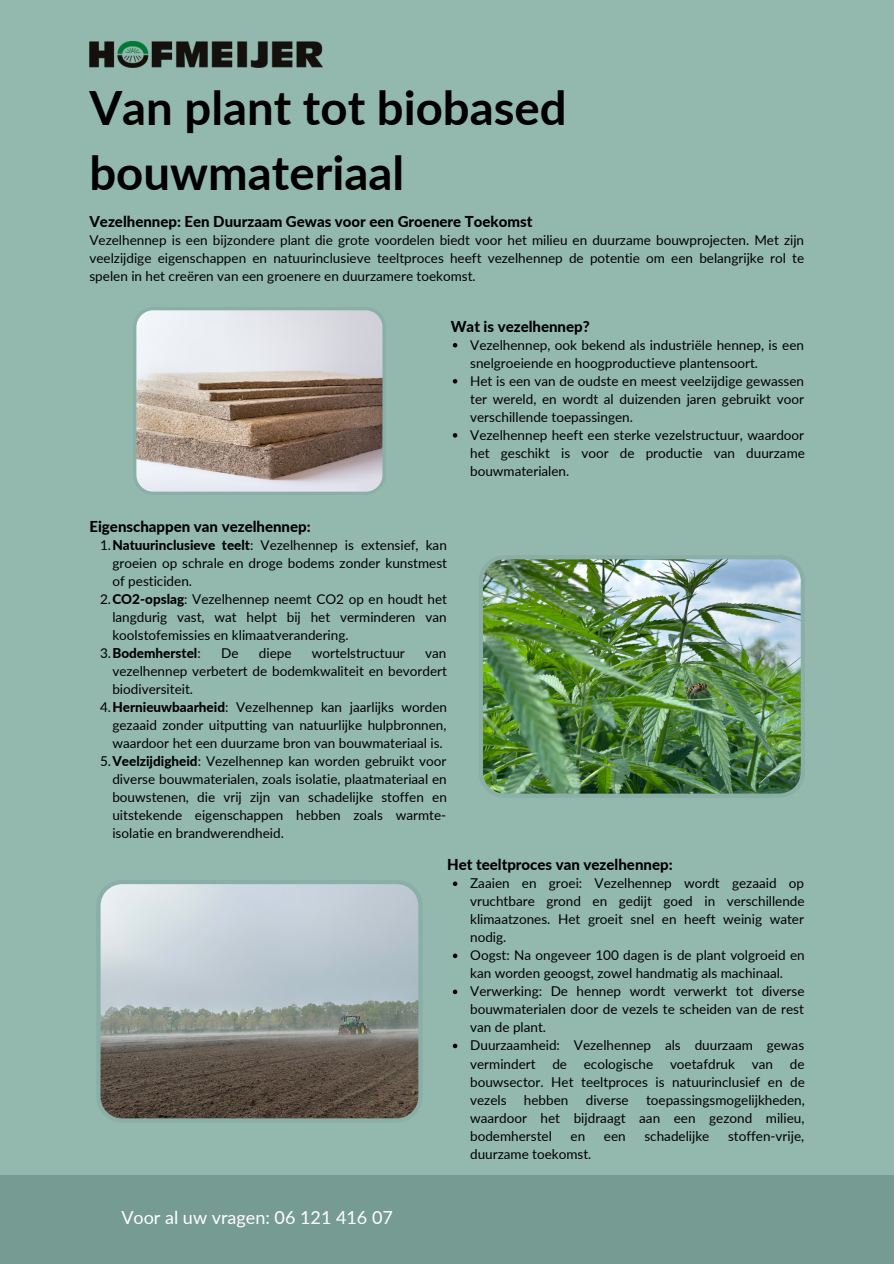
<style>
.page{position:relative;width:894px;height:1264px;background:#fff}
.page>*{position:absolute;margin:0;border:0;box-sizing:border-box;transform-origin:0 0}
.t1{font:700 47.25px/65.2px "Lato";color:#000}
.t2{font:18px "Lato";color:#fff}
.t3{font:800 15px "Lato";color:#000}
.t4{font:13.5px/18px "Lato";color:#000;text-align:justify}
.t5{font:800 13.5px "Lato";color:#000}
.s1{font-weight:800}
.s2{font-weight:400}
</style>
<div class="page">
<div style="left:0;top:0;width:893px;height:1263px;background:#93b8ad"></div>
<svg style="left:136px;top:310px;width:247px;height:182px;background:#b9afa9"></svg>
<img style="left:482px;top:559px;width:319px;height:235px">
<svg style="left:100px;top:884px;width:319px;height:235px;background:#989c9b"></svg>
<img style="left:89px;top:41px;width:233px;height:26px">
<div style="left:0;top:1175px;width:893px;height:88px;background:#769b93"></div>
<svg style="left:452px;top:343px;width:5px;height:4px"></svg>
<svg style="left:452px;top:379px;width:5px;height:4px"></svg>
<svg style="left:452px;top:433px;width:5px;height:4px"></svg>
<svg style="left:452px;top:881px;width:5px;height:5px"></svg>
<svg style="left:452px;top:953px;width:5px;height:5px"></svg>
<svg style="left:452px;top:989px;width:5px;height:5px"></svg>
<svg style="left:452px;top:1043px;width:5px;height:5px"></svg>
<p class="t1" style="left:89px;top:74px;width:478px">Van plant tot biobased bouwmateriaal</p>
<p class="t3" style="left:89px;top:212px;width:444px">Vezelhennep: Een Duurzaam Gewas voor een Groenere Toekomst</p>
<p class="t4" style="left:89px;top:230px;width:716px">Vezelhennep is een bijzondere plant die grote voordelen biedt voor het milieu en duurzame bouwprojecten. Met zijn veelzijdige eigenschappen en natuurinclusieve teeltproces heeft vezelhennep de potentie om een belangrijke rol te spelen in het creëren van een groenere en duurzamere toekomst.</p>
<p class="t3" style="left:450px;top:317px;width:140px">Wat is vezelhennep?</p>
<p class="t3" style="left:89px;top:517px;width:223px">Eigenschappen van vezelhennep:</p>
<p class="t4" style="left:112px;top:535px;width:336px;text-indent:-12px">1.<span class="s1">Natuurinclusieve teelt</span>: Vezelhennep is extensief, kan groeien op schrale en droge bodems zonder kunstmest of pesticiden.</p>
<p class="t4" style="left:112px;top:589px;width:336px;text-indent:-12px">2.<span class="s1">CO2-opslag</span>: Vezelhennep neemt CO2 op en houdt het langdurig vast, wat helpt bij het verminderen van koolstofemissies en klimaatverandering.</p>
<p class="t5" style="left:100px;top:644px;width:102px"><span class="s2">3.</span>Bodemherstel<span class="s2">:</span></p>
<p class="t4" style="left:221px;top:643px;width:19px">De</p>
<p class="t4" style="left:259px;top:643px;width:34px">diepe</p>
<p class="t4" style="left:312px;top:643px;width:94px">wortelstructuur</p>
<p class="t4" style="left:112px;top:643px;width:336px;text-indent:312px">van vezelhennep verbetert de bodemkwaliteit en bevordert biodiversiteit.</p>
<p class="t4" style="left:112px;top:698px;width:336px;text-indent:-12px">4.<span class="s1">Hernieuwbaarheid</span>: Vezelhennep kan jaarlijks worden gezaaid zonder uitputting van natuurlijke hulpbronnen, waardoor het een duurzame bron van bouwmateriaal is.</p>
<p class="t4" style="left:112px;top:752px;width:336px;text-indent:-12px">5.<span class="s1">Veelzijdigheid</span>: Vezelhennep kan worden gebruikt voor diverse bouwmaterialen, zoals isolatie, plaatmateriaal en bouwstenen, die vrij zijn van schadelijke stoffen en uitstekende eigenschappen hebben zoals warmte&shy;isolatie en brandwerendheid.</p>
<p class="t4" style="left:470px;top:335px;width:335px">Vezelhennep, ook bekend als industriële hennep, is een snelgroeiende en hoogproductieve plantensoort.</p>
<p class="t4" style="left:470px;top:371px;width:335px">Het is een van de oudste en meest veelzijdige gewassen ter wereld, en wordt al duizenden jaren gebruikt voor verschillende toepassingen.</p>
<p class="t4" style="left:470px;top:425px;width:336px">Vezelhennep heeft een sterke vezelstructuur, waardoor het geschikt is voor de productie van duurzame bouwmaterialen.</p>
<p class="t3" style="left:447px;top:855px;width:227px">Het teeltproces van vezelhennep:</p>
<p class="t2" style="left:121px;top:1206px;width:273px">Voor al uw vragen: 06 121 416 07</p>
<p class="t4" style="left:470px;top:874px;width:336px">Zaaien en groei: Vezelhennep wordt gezaaid op vruchtbare grond en gedijt goed in verschillende klimaatzones. Het groeit snel en heeft weinig water nodig.</p>
<p class="t4" style="left:470px;top:946px;width:336px">Oogst: Na ongeveer 100 dagen is de plant volgroeid en kan worden geoogst, zowel handmatig als machinaal.</p>
<p class="t4" style="left:470px;top:982px;width:336px">Verwerking: De hennep wordt verwerkt tot diverse bouwmaterialen door de vezels te scheiden van de rest van de plant.</p>
<p class="t4" style="left:470px;top:1036px;width:336px">Duurzaamheid: Vezelhennep als duurzaam gewas vermindert de ecologische voetafdruk van de bouwsector. Het teeltproces is natuurinclusief en de vezels</p>
<p class="t4" style="left:470px;top:1090px;width:336px;text-indent:176px">toepassingsmogelijkheden, waardoor het bijdraagt aan een gezond milieu, bodemherstel</p>
<p class="t4" style="left:524px;top:1090px;width:46px">hebben</p>
<p class="t4" style="left:585px;top:1090px;width:44px">diverse</p>
<p class="t4" style="left:570px;top:1126px;width:16px">en</p>
<p class="t4" style="left:603px;top:1126px;width:23px">een</p>
<p class="t4" style="left:644px;top:1126px;width:66px">schadelijke</p>
<p class="t4" style="left:727px;top:1126px;width:78px">stoffen-vrije,</p>
<p class="t4" style="left:470px;top:1144px;width:123px">duurzame toekomst.</p>
</div>
